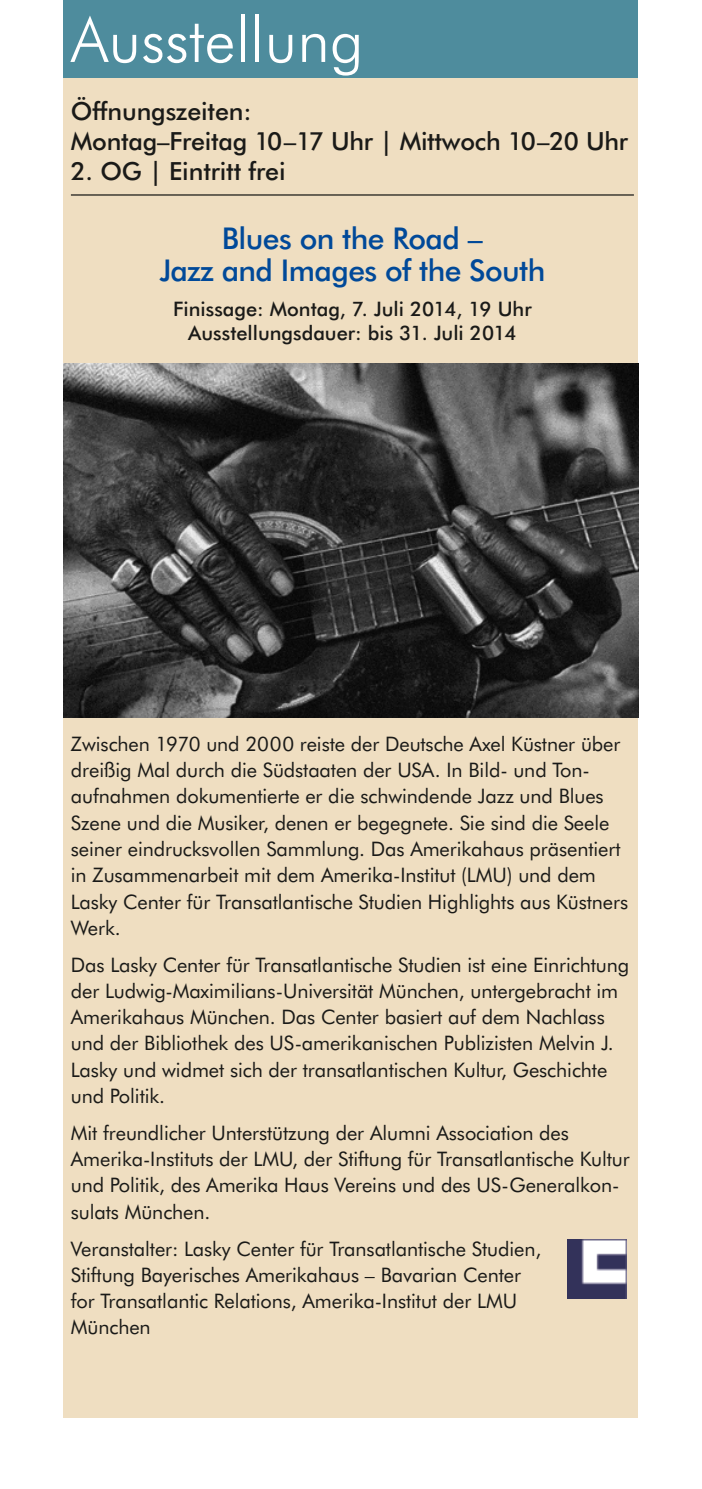
<style>
.page{position:relative;width:702px;height:1489px;background:#fff}
.page>*{position:absolute;margin:0;border:0;box-sizing:border-box;transform-origin:0 0}
.t1{font:300 62.5px "Futura BT";color:#fff}
.t2{font:500 30px/32.5px "Futura BT";letter-spacing:-.02em;color:#004999;text-align:center}
.t3{font:500 25px/30px "Futura BT";letter-spacing:-.01em;color:#1a1a18}
.t4{font:20px/26.2px "Futura BT";letter-spacing:-.005em;color:#1a1a18}
.t5{font:500 20px/24px "Futura BT";color:#1a1a18;text-align:center}
</style>
<div class="page">
<div style="left:64px;top:0;width:574px;height:1417px;background:#efdec1"></div>
<div style="left:64px;top:0;width:574px;height:78px;background:#4e8c9d"></div>
<hr style="left:71px;top:194px;width:563px;height:2px;background:#1a1a18">
<img style="left:64px;top:363px;width:574px;height:354px">
<img style="left:567px;top:1239px;width:59px;height:59px">
<h1 class="t1" style="left:71px;top:9px;width:294px">Ausstellung</h1>
<p class="t3" style="left:71px;top:98px;width:558px">Öffnungszeiten:<br>Montag–Freitag 10–17 Uhr | Mittwoch 10–20 Uhr</p>
<p class="t3" style="left:71px;top:158px;width:216px">2. OG | Eintritt frei</p>
<h2 class="t2" style="left:159px;top:224px;width:387px">Blues on the Road –<br>Jazz and Images of the South</h2>
<p class="t5" style="left:173px;top:298px;width:360px">Finissage: Montag, 7. Juli 2014, 19 Uhr<br>Ausstellungsdauer: bis 31. Juli 2014</p>
<p class="t4" style="left:71px;top:731px;width:558px">Zwischen 1970 und 2000 reiste der Deutsche Axel Küstner über dreißig Mal durch die Südstaaten der USA. In Bild- und Ton&shy;aufnahmen dokumentierte er die schwindende Jazz und Blues Szene und die Musiker, denen er begegnete. Sie sind die Seele seiner eindrucksvollen Sammlung. Das Amerikahaus präsentiert in Zusammenarbeit mit dem Amerika-Institut (LMU) und dem Lasky Center für Transatlantische Studien Highlights aus Küstners Werk.</p>
<p class="t4" style="left:71px;top:952px;width:560px">Das Lasky Center für Transatlantische Studien ist eine Einrichtung der Ludwig-Maximilians-Universität München, untergebracht im Amerikahaus München. Das Center basiert auf dem Nachlass und der Bibliothek des US-amerikanischen Publizisten Melvin J.<br>Lasky und widmet sich der transatlantischen Kultur, Geschichte und Politik.</p>
<p class="t4" style="left:71px;top:1120px;width:560px">Mit freundlicher Unterstützung der Alumni Association des Amerika-Instituts der LMU, der Stiftung für Transatlantische Kultur und Politik, des Amerika Haus Vereins und des US-Generalkon&shy;sulats München.</p>
<p class="t4" style="left:71px;top:1236px;width:472px">Veranstalter: Lasky Center für Transatlantische Studien, Stiftung Bayerisches Amerikahaus – Bavarian Center for Transatlantic Relations, Amerika-Institut der LMU München</p>
</div>
